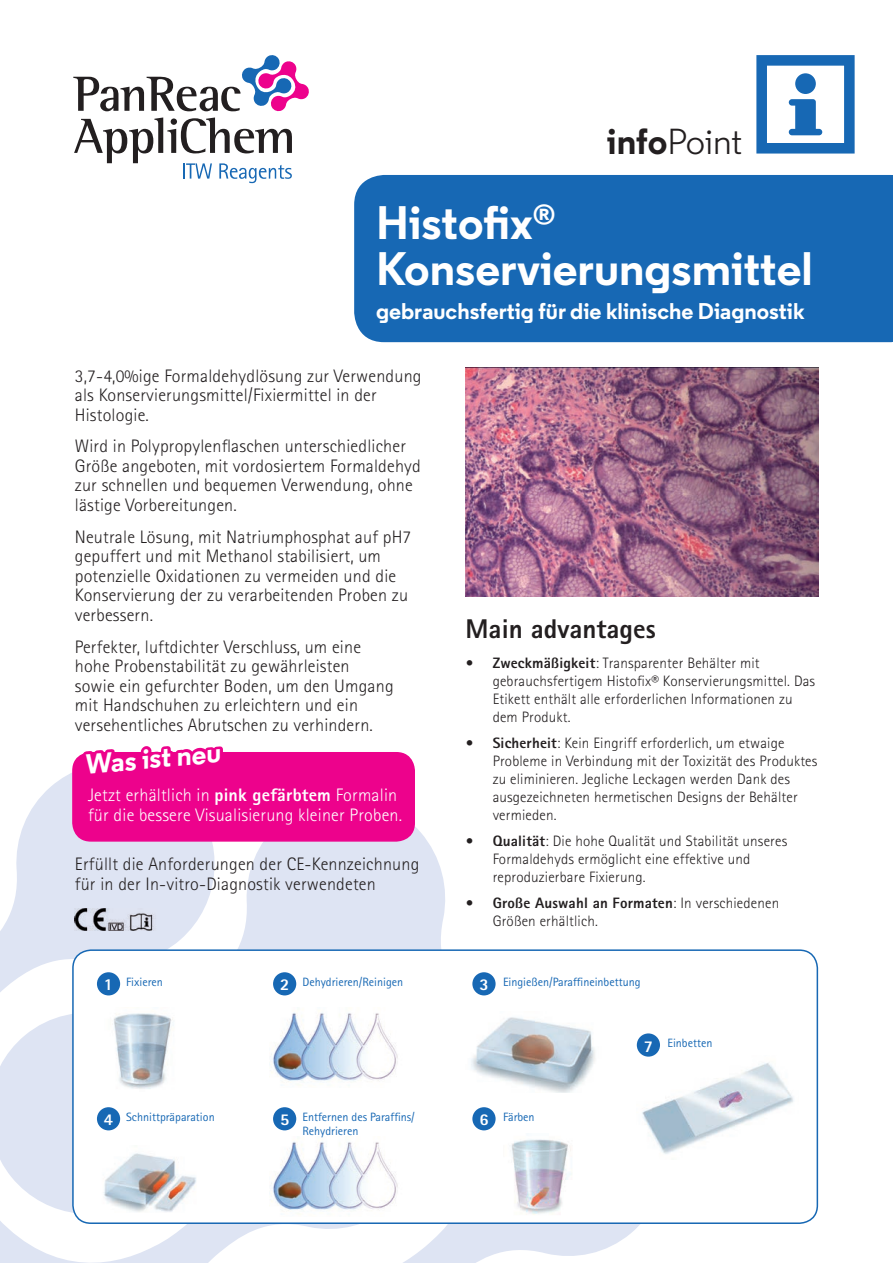
<style>
.page{position:relative;width:893px;height:1263px;background:#fff}
.page>*{position:absolute;margin:0;border:0;box-sizing:border-box;transform-origin:0 0}
.t1{font:700 46.95px/45.5px "Regular";color:#fff}
.t2{font:36.15px "Regular";color:#231f20}
.t3{font:700 27.9px "Regular";color:#fff}
.t4{font:800 27.15px "Agfa Rotis Sans Serif";color:#231f20}
.t5{font:700 22.8px "Regular";color:#fff}
.t6{font:300 18px/19.5px "Agfa Rotis Sans Serif";letter-spacing:.01em;color:#231f20}
.t7{font:300 18px/19.5px "Agfa Rotis Sans Serif";letter-spacing:.01em;color:#fff}
.t8{font:800 16.5px "Agfa Rotis Sans Serif";color:#fff}
.t9{font:300 15px/18px "Agfa Rotis Sans Serif";letter-spacing:.01em;color:#231f20}
.t10{font:12px/13.5px "Rotis Sans Serif";color:#1768b4}
.s1{font-weight:700}
.s2{font-weight:800}
</style>
<div class="page">
<svg style="left:1px;top:787px;width:639px;height:476px;fill:#dee4f3"></svg>
<svg style="left:789px;top:73px;width:33px;height:62px"></svg>
<div style="left:756px;top:55px;width:98px;height:99px;border:11px solid #1768b4"></div>
<svg style="left:73px;top:55px;width:236px;height:128px"></svg>
<div style="left:73px;top:950px;width:744px;height:273px;background:#fff;border-radius:18px"></div>
<div style="left:72px;top:949px;width:746px;height:275px;border:2px solid #1768b4;border-radius:18px"></div>
<img style="left:114px;top:1013px;width:60px;height:76px">
<img style="left:270px;top:1012px;width:128px;height:70px">
<img style="left:471px;top:1017px;width:124px;height:76px">
<img style="left:103px;top:1153px;width:93px;height:59px">
<img style="left:270px;top:1141px;width:128px;height:70px">
<img style="left:642px;top:1055px;width:152px;height:99px">
<div style="left:97px;top:972px;width:23px;height:23px;background:#1768b4;border-radius:50%"></div>
<div style="left:97px;top:1107px;width:23px;height:23px;background:#1768b4;border-radius:50%"></div>
<div style="left:273px;top:972px;width:23px;height:23px;background:#1768b4;border-radius:50%"></div>
<div style="left:273px;top:1107px;width:23px;height:23px;background:#1768b4;border-radius:50%"></div>
<div style="left:472px;top:972px;width:24px;height:23px;background:#1768b4;border-radius:50%"></div>
<div style="left:472px;top:1107px;width:24px;height:23px;background:#1768b4;border-radius:50%"></div>
<div style="left:637px;top:1033px;width:23px;height:24px;background:#1768b4;border-radius:50%"></div>
<img style="left:466px;top:368px;width:352px;height:229px">
<div style="left:354px;top:175px;width:538px;height:167px;background:#1768b4"></div>
<img style="left:75px;top:908px;width:81px;height:23px">
<img style="left:511px;top:1139px;width:60px;height:76px">
<div style="left:73px;top:753px;width:341px;height:88px;background:#ed028c;border-radius:18px"></div>
<div style="left:72px;top:752px;width:343px;height:90px;border:2px solid #ed028c;border-radius:18px"></div>
<svg style="left:78px;top:746px;width:148px;height:13px"></svg>
<h2 class="t2" style="left:607px;top:128px;width:137px"><span class="s1">info</span>Point</h2>
<h1 class="t1" style="left:376px;top:204px;width:438px">Histofix<sup>®<br></sup>Konservierungsmittel</h1>
<p class="t5" style="left:376px;top:302px;width:430px">gebrauchsfertig für die klinische Diagnostik</p>
<p class="t6" style="left:75px;top:367px;width:348px">3,7-4,0%ige Formaldehydlösung zur Verwendung als Konservierungsmittel/Fixiermittel in der<br>Histologie.</p>
<p class="t6" style="left:75px;top:438px;width:347px">Wird in Polypropylenflaschen unterschiedlicher Größe angeboten, mit vordosiertem Formaldehyd zur schnellen und bequemen Verwendung, ohne lästige Vorbereitungen.</p>
<p class="t6" style="left:75px;top:528px;width:338px">Neutrale Lösung, mit Natriumphosphat auf pH7 gepuffert und mit Methanol stabilisiert, um potenzielle Oxidationen zu vermeiden und die Konservierung der zu verarbeitenden Proben zu verbessern.</p>
<p class="t6" style="left:75px;top:638px;width:320px">Perfekter, luftdichter Verschluss, um eine hohe Probenstabilität zu gewährleisten sowie ein gefurchter Boden, um den Umgang mit Handschuhen zu erleichtern und ein versehentliches Abrutschen zu verhindern.</p>
<h3 class="t3" style="left:84px;top:754px;width:138px;rotate:-5deg">Was ist neu</h3>
<p class="t7" style="left:88px;top:787px;width:315px">Jetzt erhältlich in <span class="s2">pink gefärbtem</span> Formalin für die bessere Visualisierung kleiner Proben.</p>
<p class="t6" style="left:75px;top:856px;width:346px">Erfüllt die Anforderungen der CE-Kennzeichnung für in der In-vitro-Diagnostik verwendeten</p>
<h3 class="t4" style="left:465px;top:619px;width:192px">Main advantages</h3>
<p class="t9" style="left:493px;top:655px;width:324px;text-indent:-27px"><span class="s2">• Zweckmäßigkeit</span>: Transparenter Behälter mit gebrauchsfertigem Histofix® Konservierungsmittel. Das Etikett enthält alle erforderlichen Informationen zu dem Produkt.</p>
<p class="t9" style="left:493px;top:735px;width:326px;text-indent:-27px"><span class="s2">• Sicherheit</span>: Kein Eingriff erforderlich, um etwaige Probleme in Verbindung mit der Toxizität des Produktes zu eliminieren. Jegliche Leckagen werden Dank des ausgezeichneten hermetischen Designs der Behälter vermieden.</p>
<p class="t9" style="left:493px;top:833px;width:296px;text-indent:-27px"><span class="s2">• Qualität</span>: Die hohe Qualität und Stabilität unseres<br>Formaldehyds ermöglicht eine effektive und reproduzierbare Fixierung.</p>
<p class="t9" style="left:493px;top:895px;width:288px;text-indent:-27px"><span class="s2">• Große Auswahl an Formaten</span>: In verschiedenen<br>Größen erhältlich.</p>
<p class="t8" style="left:104px;top:979px;width:11px">1</p>
<p class="t10" style="left:126px;top:977px;width:38px">Fixieren</p>
<p class="t8" style="left:280px;top:979px;width:11px">2</p>
<p class="t10" style="left:302px;top:977px;width:102px">Dehydrieren/Reinigen</p>
<p class="t8" style="left:479px;top:979px;width:11px">3</p>
<p class="t10" style="left:503px;top:977px;width:139px">Eingießen/Paraffineinbettung</p>
<p class="t8" style="left:644px;top:1040px;width:11px">7</p>
<p class="t10" style="left:667px;top:1038px;width:47px">Einbetten</p>
<p class="t8" style="left:104px;top:1113px;width:11px">4</p>
<p class="t10" style="left:126px;top:1111px;width:90px">Schnittpräparation</p>
<p class="t8" style="left:280px;top:1113px;width:11px">5</p>
<p class="t10" style="left:302px;top:1111px;width:114px">Entfernen des Paraffins/<br>Rehydrieren</p>
<p class="t8" style="left:479px;top:1113px;width:11px">6</p>
<p class="t10" style="left:503px;top:1111px;width:33px">Färben</p>
</div>
